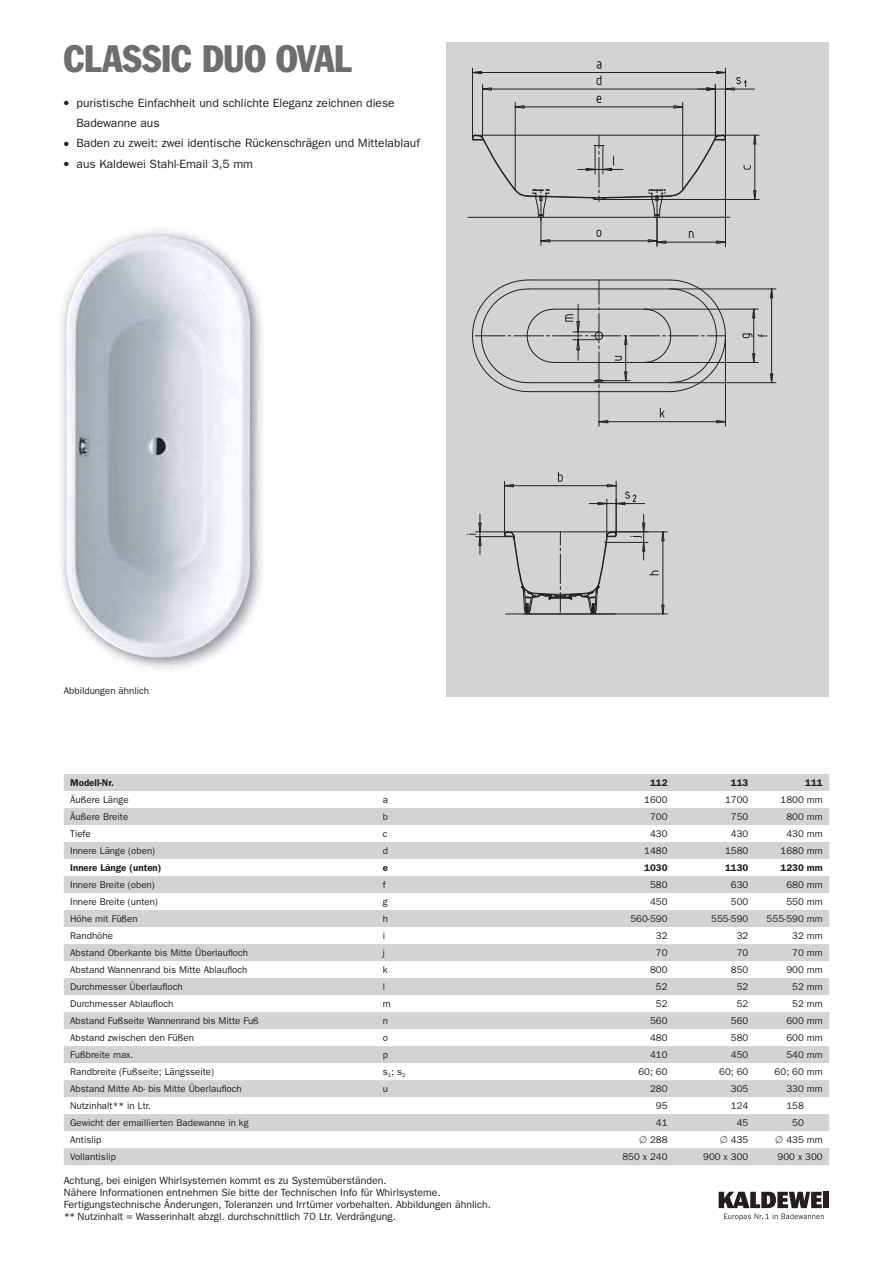
<style>
.page{position:relative;width:893px;height:1263px;background:#fff}
.page>*{position:absolute;margin:0;border:0;box-sizing:border-box;transform-origin:0 0}
.t1{font:condensed 37.5px "Franklin Gothic";letter-spacing:-.01em;color:#6d6e70}
.t2{font:12px/20.2px "Franklin Gothic";color:#231f20}
.t3{font:10.5px/12px "Franklin Gothic";color:#231f20}
.t4{font:9.75px "Franklin Gothic";color:#231f20}
.t5{font:600 9.75px "Franklin Gothic";color:#231f20}
.s1{font-family:"European Pi Three";font-size:9.3px}
.s2{color:#d1d3d4}
.s3{font-family:"European Pi Two"}
</style>
<div class="page">
<img style="left:62px;top:231px;width:198px;height:436px">
<img style="left:65px;top:234px;width:186px;height:425px">
<div style="left:824px;top:1192px;width:5px;height:16px;background:#231f20"></div>
<svg style="left:719px;top:1192px;width:105px;height:28px"></svg>
<div style="left:446px;top:43px;width:383px;height:654px;background:#d1d3d4"></div>
<svg style="left:64px;top:774px;width:765px;height:391px;fill:#d2d4d5"></svg>
<hr style="left:468px;top:217px;width:71px;height:1px;background:#231f20">
<svg style="left:471px;top:61px;width:289px;height:186px"></svg>
<svg style="left:467px;top:472px;width:201px;height:143px"></svg>
<svg style="left:472px;top:279px;width:305px;height:148px"></svg>
<h1 class="t1" style="left:64px;top:46px;width:290px">CLASSIC DUO OVAL</h1>
<p class="t2" style="left:77px;top:94px;width:320px;text-indent:-13px"><span class="s1">-</span> puristische Einfachheit und schlichte Eleganz zeichnen diese<br>Badewanne aus</p>
<p class="t2" style="left:64px;top:134px;width:358px"><span class="s1">-</span> Baden zu zweit: zwei identische Rückenschrägen und Mittelablauf</p>
<p class="t2" style="left:64px;top:154px;width:191px"><span class="s1">-</span> aus Kaldewei Stahl-Email 3,5 mm</p>
<p class="t4" style="left:64px;top:688px;width:87px">Abbildungen ähnlich</p>
<p class="t5" style="left:70px;top:779px;width:45px">Modell-Nr.</p>
<p class="t5" style="left:650px;top:779px;width:19px">112</p>
<p class="t5" style="left:731px;top:779px;width:19px">113</p>
<p class="t5" style="left:805px;top:779px;width:19px">111</p>
<p class="t4" style="left:70px;top:796px;width:60px">Äußere Länge</p>
<p class="t4" style="left:383px;top:796px;width:7px">a</p>
<p class="t4" style="left:644px;top:796px;width:25px">1600</p>
<p class="t4" style="left:725px;top:796px;width:25px">1700</p>
<p class="t4" style="left:780px;top:796px;width:44px">1800 mm</p>
<p class="t4" style="left:70px;top:813px;width:60px">Äußere Breite</p>
<p class="t4" style="left:383px;top:813px;width:7px">b</p>
<p class="t4" style="left:650px;top:813px;width:19px">700</p>
<p class="t4" style="left:731px;top:813px;width:19px">750</p>
<p class="t4" style="left:786px;top:813px;width:38px">800 mm</p>
<p class="t4" style="left:70px;top:830px;width:22px">Tiefe</p>
<p class="t4" style="left:383px;top:830px;width:6px">c</p>
<p class="t4" style="left:650px;top:830px;width:19px">430</p>
<p class="t4" style="left:731px;top:830px;width:19px">430</p>
<p class="t4" style="left:786px;top:830px;width:38px">430 mm</p>
<p class="t4" style="left:70px;top:847px;width:87px">Innere Länge (oben)</p>
<p class="t4" style="left:383px;top:847px;width:7px">d</p>
<p class="t4" style="left:644px;top:847px;width:25px">1480</p>
<p class="t4" style="left:725px;top:847px;width:25px">1580</p>
<p class="t4" style="left:780px;top:847px;width:44px">1680 mm</p>
<p class="t5" style="left:70px;top:864px;width:93px">Innere Länge (unten)</p>
<p class="t5" style="left:383px;top:864px;width:7px">e</p>
<p class="t5" style="left:644px;top:864px;width:25px">1030</p>
<p class="t5" style="left:725px;top:864px;width:25px">1130</p>
<p class="t5" style="left:780px;top:864px;width:44px">1230 mm</p>
<p class="t4" style="left:70px;top:881px;width:86px">Innere Breite (oben)</p>
<p class="t4" style="left:383px;top:881px;width:4px">f</p>
<p class="t4" style="left:650px;top:881px;width:19px">580</p>
<p class="t4" style="left:731px;top:881px;width:19px">630</p>
<p class="t4" style="left:786px;top:881px;width:38px">680 mm</p>
<p class="t4" style="left:70px;top:898px;width:89px">Innere Breite (unten)</p>
<p class="t4" style="left:383px;top:898px;width:6px">g</p>
<p class="t4" style="left:650px;top:898px;width:19px">450</p>
<p class="t4" style="left:731px;top:898px;width:19px">500</p>
<p class="t4" style="left:786px;top:898px;width:38px">550 mm</p>
<p class="t4" style="left:70px;top:915px;width:69px">Höhe mit Füßen</p>
<p class="t4" style="left:383px;top:915px;width:7px">h</p>
<p class="t4" style="left:630px;top:915px;width:39px">560-590</p>
<p class="t4" style="left:711px;top:915px;width:39px">555-590</p>
<p class="t4" style="left:767px;top:915px;width:58px">555-590 mm</p>
<p class="t4" style="left:70px;top:932px;width:44px">Randhöhe</p>
<p class="t4" style="left:383px;top:932px;width:4px">i</p>
<p class="t4" style="left:656px;top:932px;width:13px">32</p>
<p class="t4" style="left:737px;top:932px;width:13px">32</p>
<p class="t4" style="left:792px;top:932px;width:32px">32 mm</p>
<p class="t4" style="left:70px;top:949px;width:180px">Abstand Oberkante bis Mitte Überlaufloch</p>
<p class="t4" style="left:383px;top:949px;width:4px">j</p>
<p class="t4" style="left:656px;top:949px;width:13px">70</p>
<p class="t4" style="left:737px;top:949px;width:13px">70</p>
<p class="t4" style="left:792px;top:949px;width:32px">70 mm</p>
<p class="t4" style="left:70px;top:966px;width:179px">Abstand Wannenrand bis Mitte Ablaufloch</p>
<p class="t4" style="left:383px;top:966px;width:6px">k</p>
<p class="t4" style="left:650px;top:966px;width:19px">800</p>
<p class="t4" style="left:731px;top:966px;width:19px">850</p>
<p class="t4" style="left:786px;top:966px;width:38px">900 mm</p>
<p class="t4" style="left:70px;top:983px;width:114px">Durchmesser Überlaufloch</p>
<p class="t4" style="left:383px;top:983px;width:4px">l</p>
<p class="t4" style="left:656px;top:983px;width:13px">52</p>
<p class="t4" style="left:737px;top:983px;width:13px">52</p>
<p class="t4" style="left:792px;top:983px;width:32px">52 mm</p>
<p class="t4" style="left:70px;top:1000px;width:105px">Durchmesser Ablaufloch</p>
<p class="t4" style="left:383px;top:1000px;width:9px">m</p>
<p class="t4" style="left:656px;top:1000px;width:13px">52</p>
<p class="t4" style="left:737px;top:1000px;width:13px">52</p>
<p class="t4" style="left:792px;top:1000px;width:32px">52 mm</p>
<p class="t4" style="left:70px;top:1017px;width:190px">Abstand Fußseite Wannenrand bis Mitte Fuß</p>
<p class="t4" style="left:383px;top:1017px;width:7px">n</p>
<p class="t4" style="left:650px;top:1017px;width:19px">560</p>
<p class="t4" style="left:731px;top:1017px;width:19px">560</p>
<p class="t4" style="left:786px;top:1017px;width:38px">600 mm</p>
<p class="t4" style="left:70px;top:1034px;width:125px">Abstand zwischen den Füßen</p>
<p class="t4" style="left:383px;top:1034px;width:7px">o</p>
<p class="t4" style="left:650px;top:1034px;width:19px">480</p>
<p class="t4" style="left:731px;top:1034px;width:19px">580</p>
<p class="t4" style="left:786px;top:1034px;width:38px">600 mm</p>
<p class="t4" style="left:70px;top:1051px;width:65px">Fußbreite max.</p>
<p class="t4" style="left:383px;top:1051px;width:7px">p</p>
<p class="t4" style="left:650px;top:1051px;width:19px">410</p>
<p class="t4" style="left:731px;top:1051px;width:19px">450</p>
<p class="t4" style="left:786px;top:1051px;width:38px">540 mm</p>
<p class="t4" style="left:70px;top:1068px;width:145px">Randbreite (Fußseite; Längsseite)</p>
<p class="t4" style="left:383px;top:1068px;width:24px">s<sub>1</sub>; s<sub>2</sub></p>
<p class="t4" style="left:638px;top:1068px;width:31px">60; 60</p>
<p class="t4" style="left:719px;top:1068px;width:31px">60; 60</p>
<p class="t4" style="left:775px;top:1068px;width:50px">60; 60 mm</p>
<p class="t4" style="left:70px;top:1085px;width:173px">Abstand Mitte Ab- bis Mitte Überlaufloch</p>
<p class="t4" style="left:383px;top:1085px;width:7px">u</p>
<p class="t4" style="left:650px;top:1085px;width:19px">280</p>
<p class="t4" style="left:731px;top:1085px;width:19px">305</p>
<p class="t4" style="left:786px;top:1085px;width:38px">330 mm</p>
<p class="t4" style="left:70px;top:1102px;width:82px">Nutzinhalt** in Ltr.</p>
<p class="t4" style="left:656px;top:1102px;width:13px">95</p>
<p class="t4" style="left:731px;top:1102px;width:19px">124</p>
<p class="t4" style="left:786px;top:1102px;width:19px">158</p>
<p class="t4" style="left:70px;top:1119px;width:180px">Gewicht der emaillierten Badewanne in kg</p>
<p class="t4" style="left:656px;top:1119px;width:13px">41</p>
<p class="t4" style="left:737px;top:1119px;width:13px">45</p>
<p class="t4" style="left:792px;top:1119px;width:32px">50 <span class="s2">mm</span></p>
<p class="t4" style="left:70px;top:1136px;width:33px">Antislip</p>
<p class="t4" style="left:639px;top:1136px;width:30px"><span class="s3">-</span> 288</p>
<p class="t4" style="left:720px;top:1136px;width:30px"><span class="s3">-</span> 435</p>
<p class="t4" style="left:775px;top:1136px;width:49px"><span class="s3">-</span> 435 mm</p>
<p class="t4" style="left:70px;top:1154px;width:47px">Vollantislip</p>
<p class="t4" style="left:622px;top:1154px;width:47px">850 x 240</p>
<p class="t4" style="left:703px;top:1154px;width:47px">900 x 300</p>
<p class="t4" style="left:778px;top:1154px;width:47px">900 x 300</p>
<p class="t3" style="left:64px;top:1176px;width:429px">Achtung, bei einigen Whirlsystemen kommt es zu Systemüberständen.<br>Nähere Informationen entnehmen Sie bitte der Technischen Info für Whirlsysteme.<br>Fertigungstechnische Änderungen, Toleranzen und Irrtümer vorbehalten. Abbildungen ähnlich. ** Nutzinhalt = Wasserinhalt abzgl. durchschnittlich 70 Ltr. Verdrängung.</p>
</div>
